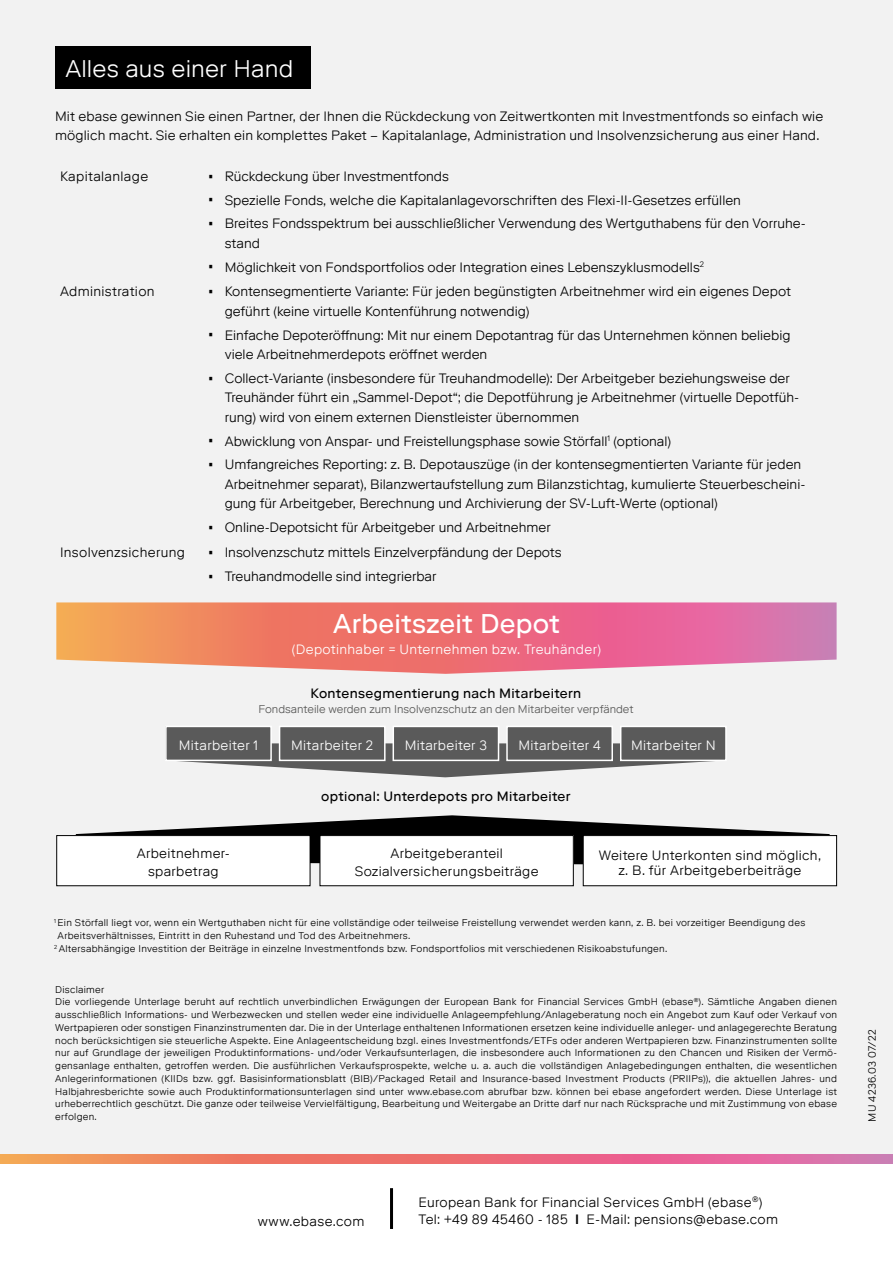
<style>
.page{position:relative;width:893px;height:1263px;background:#fff}
.page>*{position:absolute;margin:0;border:0;box-sizing:border-box;transform-origin:0 0}
.t1{font:27px "Riforma LLTT";letter-spacing:.01em;color:#fff}
.t2{font:300 24px "Riforma LLTT";letter-spacing:.005em;color:#fff}
.t3{font:300 13.5px/19.5px "Riforma LLTT";color:#000}
.t4{font:300 13.5px/17.2px "Riforma LLTT";letter-spacing:.025em;color:#000;text-align:center}
.t5{font:300 13.5px "Riforma LLTT";letter-spacing:.025em;color:#fff}
.t6{font:13.5px "Riforma LLTT";letter-spacing:.025em;color:#000}
.t7{font:300 13.5px "Riforma LLTT";letter-spacing:.02em;color:#000}
.t8{font:300 11.25px "Riforma LLTT";color:#575756}
.t9{font:300 10.5px "Riforma LLTT";letter-spacing:.025em;color:#000}
.t10{font:300 9.75px/12.8px "Riforma LLTT";letter-spacing:.025em;color:#000}
.s1{font-weight:400;font-size:24px}
.s2{font-weight:500}
</style>
<div class="page">
<div style="left:0;top:0;width:893px;height:1157px;background:#f2f2f2"></div>
<hr style="left:390px;top:1188px;width:3px;height:41px;background:#000">
<svg style="left:0;top:1154px;width:893px;height:10px;background:#ea757a"></svg>
<div style="left:55px;top:46px;width:255px;height:43px;background:#000"></div>
<svg style="left:76px;top:815px;width:754px;height:50px"></svg>
<div style="left:320px;top:835px;width:253px;height:51px;background:#fff"></div>
<div style="left:320px;top:835px;width:254px;height:51px;border:1px solid #000"></div>
<div style="left:57px;top:835px;width:253px;height:51px;background:#fff"></div>
<div style="left:56px;top:835px;width:254px;height:51px;border:1px solid #000"></div>
<div style="left:583px;top:835px;width:254px;height:51px;background:#fff"></div>
<div style="left:583px;top:835px;width:254px;height:51px;border:1px solid #000"></div>
<svg style="left:177px;top:743px;width:537px;height:34px"></svg>
<div style="left:166px;top:726px;width:105px;height:34px;background:#5a5a5a"></div>
<div style="left:165px;top:726px;width:107px;height:35px;border:1px solid #fff"></div>
<div style="left:280px;top:726px;width:105px;height:34px;background:#5a5a5a"></div>
<div style="left:279px;top:726px;width:107px;height:35px;border:1px solid #fff"></div>
<div style="left:393px;top:726px;width:105px;height:34px;background:#5a5a5a"></div>
<div style="left:393px;top:726px;width:106px;height:35px;border:1px solid #fff"></div>
<div style="left:507px;top:726px;width:105px;height:34px;background:#5a5a5a"></div>
<div style="left:506px;top:726px;width:107px;height:35px;border:1px solid #fff"></div>
<div style="left:621px;top:726px;width:105px;height:34px;background:#5a5a5a"></div>
<div style="left:620px;top:726px;width:107px;height:35px;border:1px solid #fff"></div>
<svg style="left:56px;top:602px;width:781px;height:72px;background:#eb8387"></svg>
<h2 class="t2" style="left:65px;top:53px;width:229px">Alles aus einer Hand</h2>
<p class="t3" style="left:55px;top:106px;width:770px">Mit ebase gewinnen Sie einen Partner, der Ihnen die Rückdeckung von Zeitwertkonten mit Investmentfonds so einfach wie möglich macht. Sie erhalten ein komplettes Paket – Kapitalanlage, Administration und Insolvenzsicherung aus einer Hand.</p>
<h3 class="t4" style="left:60px;top:167px;width:90px">Kapitalanlage</h3>
<h3 class="t3" style="left:208px;top:164px;width:599px;line-height:23.7px"><span class="s1">̶</span> Rückdeckung über Investmentfonds<br><span class="s1">̶</span> Spezielle Fonds, welche die Kapitalanlagevorschriften des Flexi-II-Gesetzes erfüllen<br><span class="s1">̶</span> Breites Fondsspektrum bei ausschließlicher Verwendung des Wertguthabens für den Vorruhe-</h3>
<h3 class="t3" style="left:208px;top:231px;width:498px;line-height:23.7px;text-indent:17px">stand<br><span class="s1">̶</span> Möglichkeit von Fondsportfolios oder Integration eines Lebenszyklusmodells<sup>2</sup></h3>
<h3 class="t7" style="left:60px;top:283px;width:96px">Administration</h3>
<h3 class="t3" style="left:225px;top:282px;width:568px;text-indent:-17px"><span class="s1">̶</span> Kontensegmentierte Variante: Für jeden begünstigten Arbeitnehmer wird ein eigenes Depot geführt (keine virtuelle Kontenführung notwendig)</h3>
<h3 class="t3" style="left:225px;top:325px;width:567px;text-indent:-17px"><span class="s1">̶</span> Einfache Depoteröffnung: Mit nur einem Depotantrag für das Unternehmen können beliebig viele Arbeitnehmerdepots eröffnet werden</h3>
<p class="t3" style="left:225px;top:368px;width:576px;text-indent:-17px"><span class="s1">̶</span> Collect-Variante (insbesondere für Treuhandmodelle): Der Arbeitgeber beziehungsweise der<br>Treuhänder führt ein „Sammel-Depot“; die Depotführung je Arbeitnehmer (virtuelle Depotfüh&shy;rung) wird von einem externen Dienstleister übernommen</p>
<h3 class="t3" style="left:208px;top:429px;width:595px;line-height:23.7px"><span class="s1">̶</span> Abwicklung von Anspar- und Freistellungsphase sowie Störfall<sup>1</sup> (optional)<br><span class="s1">̶</span> Umfangreiches Reporting: z. B. Depotauszüge (in der kontensegmentierten Variante für jeden</h3>
<h3 class="t3" style="left:225px;top:474px;width:582px">Arbeitnehmer separat), Bilanzwertaufstellung zum Bilanzstichtag, kumulierte Steuerbescheini&shy;gung für Arbeitgeber, Berechnung und Archivierung der SV-Luft-Werte (optional)</h3>
<h3 class="t3" style="left:208px;top:517px;width:344px"><span class="s1">̶</span> Online-Depotsicht für Arbeitgeber und Arbeitnehmer</h3>
<h3 class="t3" style="left:60px;top:542px;width:503px">Insolvenzsicherung <span class="s1">̶</span> Insolvenzschutz mittels Einzelverpfändung der Depots</h3>
<h3 class="t3" style="left:208px;top:566px;width:230px"><span class="s1">̶</span> Treuhandmodelle sind integrierbar</h3>
<h1 class="t1" style="left:333px;top:607px;width:228px">Arbeitszeit Depot</h1>
<h3 class="t5" style="left:292px;top:641px;width:310px">(Depotinhaber = Unternehmen bzw. Treuhänder)</h3>
<h3 class="t6" style="left:311px;top:685px;width:272px">Kontensegmentierung nach Mitarbeitern</h3>
<p class="t8" style="left:258px;top:702px;width:377px">Fondsanteile werden zum Insolvenzschutz an den Mitarbeiter verpfändet</p>
<h3 class="t5" style="left:179px;top:736px;width:81px">Mitarbeiter 1</h3>
<h3 class="t5" style="left:291px;top:736px;width:83px">Mitarbeiter 2</h3>
<h3 class="t5" style="left:405px;top:736px;width:84px">Mitarbeiter 3</h3>
<h3 class="t5" style="left:518px;top:736px;width:84px">Mitarbeiter 4</h3>
<h3 class="t5" style="left:631px;top:736px;width:86px">Mitarbeiter N</h3>
<h3 class="t6" style="left:321px;top:787px;width:251px">optional: Unterdepots pro Mitarbeiter</h3>
<h3 class="t4" style="left:137px;top:845px;width:95px">Arbeitnehmer&shy;sparbetrag</h3>
<h3 class="t4" style="left:599px;top:847px;width:224px;line-height:15px">Weitere Unterkonten sind möglich, z. B. für Arbeitgeberbeiträge</h3>
<h3 class="t4" style="left:355px;top:845px;width:185px">Arbeitgeberanteil<br>Sozialversicherungsbeiträge</h3>
<p class="t10" style="left:54px;top:916px;width:753px"><sup>1</sup> Ein Störfall liegt vor, wenn ein Wertguthaben nicht für eine vollständige oder teilweise Freistellung verwendet werden kann, z. B. bei vorzeitiger Beendigung des</p>
<p class="t10" style="left:58px;top:929px;width:354px">Arbeitsverhältnisses, Eintritt in den Ruhestand und Tod des Arbeitnehmers.</p>
<p class="t10" style="left:54px;top:942px;width:615px"><sup>2</sup> Altersabhängige Investition der Beiträge in einzelne Investmentfonds bzw. Fondsportfolios mit verschiedenen Risikoabstufungen.</p>
<p class="t10" style="left:55px;top:983px;width:783px">Disclaimer<br>Die vorliegende Unterlage beruht auf rechtlich unverbindlichen Erwägungen der European Bank for Financial Services GmbH (ebase<sup>®</sup>). Sämtliche Angaben dienen ausschließlich Informations- und Werbezwecken und stellen weder eine individuelle Anlageempfehlung/Anlageberatung noch ein Angebot zum Kauf oder Verkauf von Wertpapieren oder sonstigen Finanzinstrumenten dar. Die in der Unterlage enthaltenen Informationen ersetzen keine individuelle anleger- und anlagegerechte Beratung noch berücksichtigen sie steuerliche Aspekte. Eine Anlageentscheidung bzgl. eines Investmentfonds/ETFs oder anderen Wertpapieren bzw. Finanzinstrumenten sollte nur auf Grundlage der jeweiligen Produktinformations- und/oder Verkaufsunterlagen, die insbesondere auch Informationen zu den Chancen und Risiken der Vermö&shy;gensanlage enthalten, getroffen werden. Die ausführlichen Verkaufsprospekte, welche u. a. auch die vollständigen Anlagebedingungen enthalten, die wesentlichen Anlegerinformationen (KIIDs bzw. ggf. Basisinformationsblatt (BIB)/Packaged Retail and Insurance-based Investment Products (PRIIPs)), die aktuellen Jahres- und Halbjahresberichte sowie auch Produktinformationsunterlagen sind unter www.ebase.com abrufbar bzw. können bei ebase angefordert werden. Diese Unterlage ist urheberrechtlich geschützt. Die ganze oder teilweise Vervielfältigung, Bearbeitung und Weitergabe an Dritte darf nur nach Rücksprache und mit Zustimmung von ebase erfolgen.</p>
<h3 class="t4" style="left:418px;top:1193px;width:345px">European Bank for Financial Services GmbH (ebase<sup>®</sup>)</h3>
<h3 class="t4" style="left:258px;top:1212px;width:108px">www.ebase.com</h3>
<h3 class="t4" style="left:418px;top:1210px;width:361px">Tel: +49 89 45460 - 185 <span class="s2">I</span> E-Mail: pensions@ebase.com</h3>
<p class="t9" style="left:866px;top:1122px;width:94px;rotate:-90deg">MU 4236.03 07/22</p>
</div>
